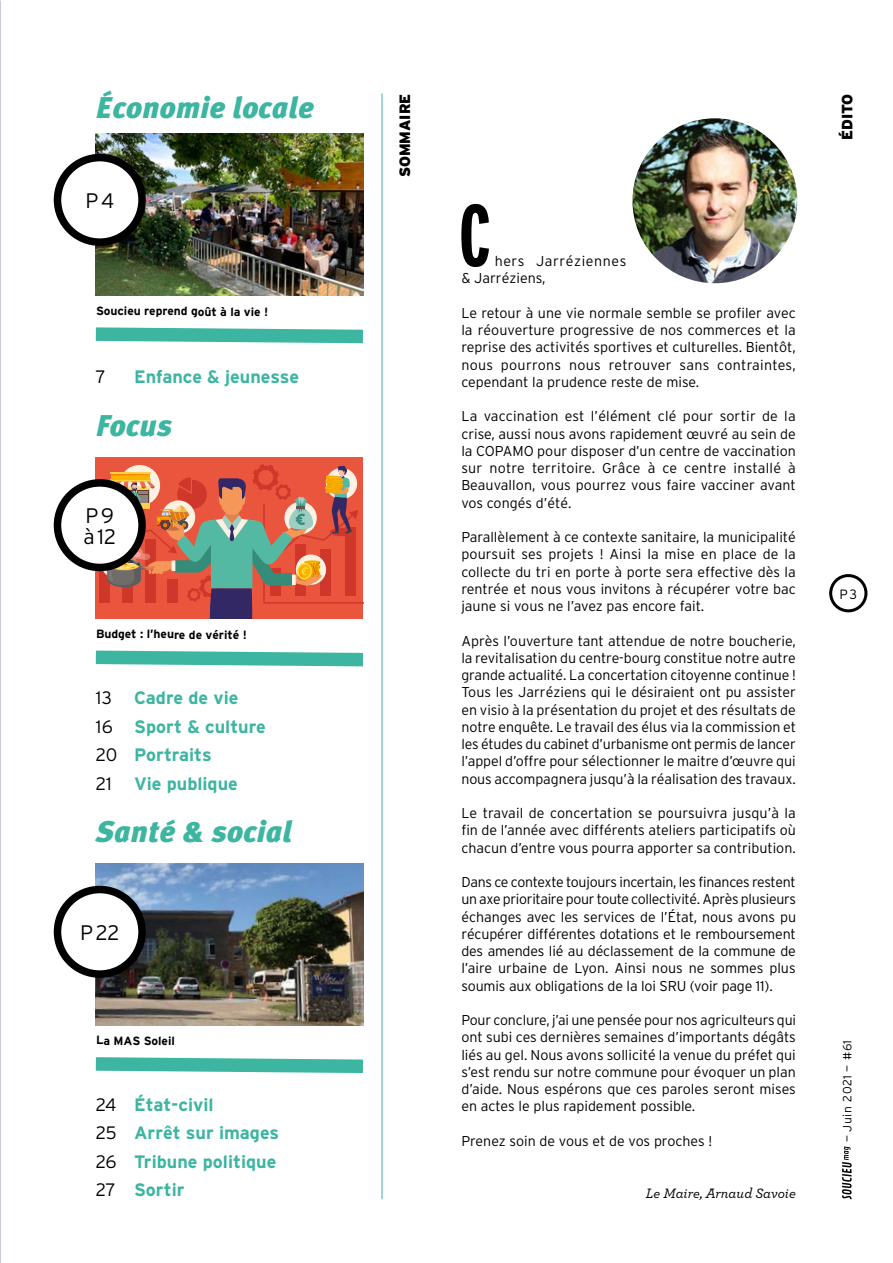
<style>
.page{position:relative;width:893px;height:1263px;background:#fff}
.page>*{position:absolute;margin:0;border:0;box-sizing:border-box;transform-origin:0 0}
.t1{font:700 87.45px "Interstate Compressed";color:#000}
.t2{font:italic 900 30px "Meta Plus";letter-spacing:.01em;color:#3cb5a1}
.t3{font:300 21px/21px "Interstate";letter-spacing:.125em;color:#000}
.t4{font:700 18px/28.5px "Interstate";color:#3cb5a1}
.t5{font:300 18px "Interstate";color:#000}
.t6{font:900 15px "Interstate";color:#000}
.t7{font:300 14.25px/17.2px "Interstate";color:#000;text-align:justify}
.t8{font:300 14.25px/17.2px "Interstate";letter-spacing:.04em;color:#000}
.t9{font:italic 500 14.25px "Archer";color:#000}
.t10{font:300 13.5px "Interstate";color:#000}
.t11{font:700 12px "Interstate";letter-spacing:-.01em;color:#000}
.t12{font:300 12px "Interstate";letter-spacing:.06em;color:#000}
.s1{font-weight:300;color:#000}
</style>
<div class="page">
<img style="left:632px;top:118px;width:165px;height:165px;border-radius:82px">
<div style="left:96px;top:457px;width:267px;height:162px;background:#ea553e"></div>
<div style="left:100px;top:520px;width:10px;height:82px;background:#d0372b"></div>
<svg style="left:106px;top:464px;width:257px;height:155px"></svg>
<div style="left:57px;top:483px;width:85px;height:84px;background:#fff;border-radius:50%"></div>
<div style="left:54px;top:479px;width:92px;height:92px;border:8px solid #000;border-radius:50%"></div>
<svg style="left:95px;top:650px;width:268px;height:17px"></svg>
<img style="left:96px;top:134px;width:267px;height:162px">
<div style="left:57px;top:158px;width:85px;height:84px;background:#fff;border-radius:50%"></div>
<div style="left:54px;top:154px;width:92px;height:92px;border:8px solid #000;border-radius:50%"></div>
<svg style="left:95px;top:327px;width:268px;height:17px"></svg>
<img style="left:96px;top:864px;width:267px;height:161px">
<div style="left:57px;top:889px;width:85px;height:85px;background:#fff;border-radius:50%"></div>
<div style="left:54px;top:886px;width:92px;height:92px;border:8px solid #000;border-radius:50%"></div>
<svg style="left:95px;top:1057px;width:268px;height:16px"></svg>
<hr style="left:382px;top:94px;width:1px;height:1105px;background:#3cb5a1">
<svg style="left:842px;top:1146px;width:10px;height:53px"></svg>
<div style="left:829px;top:574px;width:38px;height:38px;border:3px solid #000;border-radius:50%"></div>
<h2 class="t2" style="left:96px;top:90px;width:220px">Économie locale</h2>
<h3 class="t3" style="left:85px;top:190px;width:30px">P4</h3>
<p class="t11" style="left:96px;top:304px;width:174px">Soucieu reprend goût à la vie !</p>
<p class="t5" style="left:96px;top:367px;width:12px">7</p>
<p class="t4" style="left:134px;top:362px;width:166px">Enfance &amp; jeunesse</p>
<h2 class="t2" style="left:96px;top:408px;width:77px">Focus</h2>
<h3 class="t3" style="left:84px;top:504px;width:34px">P9 à12</h3>
<p class="t11" style="left:96px;top:627px;width:152px">Budget : l’heure de vérité !</p>
<p class="t4" style="left:96px;top:683px;width:171px"><span class="s1">13</span> Cadre de vie<br><span class="s1">16</span> Sport &amp; culture<br><span class="s1">20</span> Portraits<br><span class="s1">21</span> Vie publique</p>
<h2 class="t2" style="left:96px;top:814px;width:198px">Santé &amp; social</h2>
<h3 class="t3" style="left:80px;top:921px;width:41px">P22</h3>
<p class="t11" style="left:96px;top:1034px;width:80px">La MAS Soleil</p>
<p class="t4" style="left:96px;top:1090px;width:185px"><span class="s1">24</span> État-civil<br><span class="s1">25</span> Arrêt sur images<br><span class="s1">26</span> Tribune politique<br><span class="s1">27</span> Sortir</p>
<p class="t6" style="left:396px;top:177px;width:85px;rotate:-90deg">SOMMAIRE</p>
<h1 class="t1" style="left:459px;top:187px;width:34px">C</h1>
<p class="t8" style="left:461px;top:252px;width:167px;text-indent:33px">hers Jarréziennes &amp; Jarréziens,</p>
<p class="t7" style="left:461px;top:304px;width:336px">Le retour à une vie normale semble se profiler avec la réouverture progressive de nos commerces et la reprise des activités sportives et culturelles. Bientôt, nous pourrons nous retrouver sans contraintes, cependant la prudence reste de mise.</p>
<p class="t7" style="left:461px;top:408px;width:336px">La vaccination est l’élément clé pour sortir de la crise, aussi nous avons rapidement œuvré au sein de la COPAMO pour disposer d’un centre de vaccination sur notre territoire. Grâce à ce centre installé à Beauvallon, vous pourrez vous faire vacciner avant vos congés d’été.</p>
<p class="t7" style="left:461px;top:528px;width:336px">Parallèlement à ce contexte sanitaire, la municipalité poursuit ses projets ! Ainsi la mise en place de la collecte du tri en porte à porte sera effective dès la rentrée et nous vous invitons à récupérer votre bac jaune si vous ne l’avez pas encore fait.</p>
<p class="t7" style="left:461px;top:632px;width:336px">Après l’ouverture tant attendue de notre boucherie, la revitalisation du centre-bourg constitue notre autre grande actualité. La concertation citoyenne continue !<br>Tous les Jarréziens qui le désiraient ont pu assister en visio à la présentation du projet et des résultats de notre enquête. Le travail des élus via la commission et les études du cabinet d’urbanisme ont permis de lancer l’appel d’offre pour sélectionner le maitre d’œuvre qui nous accompagnera jusqu’à la réalisation des travaux.</p>
<p class="t7" style="left:461px;top:804px;width:336px">Le travail de concertation se poursuivra jusqu’à la fin de l’année avec différents ateliers participatifs où chacun d’entre vous pourra apporter sa contribution.</p>
<p class="t7" style="left:461px;top:873px;width:336px">Dans ce contexte toujours incertain, les finances restent un axe prioritaire pour toute collectivité. Après plusieurs échanges avec les services de l’État, nous avons pu récupérer différentes dotations et le remboursement des amendes lié au déclassement de la commune de l’aire urbaine de Lyon. Ainsi nous ne sommes plus soumis aux obligations de la loi SRU (voir page 11).</p>
<p class="t7" style="left:461px;top:1011px;width:336px">Pour conclure, j’ai une pensée pour nos agriculteurs qui ont subi ces dernières semaines d’importants dégâts liés au gel. Nous avons sollicité la venue du préfet qui s’est rendu sur notre commune pour évoquer un plan d’aide. Nous espérons que ces paroles seront mises en actes le plus rapidement possible.</p>
<p class="t7" style="left:461px;top:1132px;width:252px">Prenez soin de vous et de vos proches !</p>
<p class="t9" style="left:646px;top:1182px;width:152px">Le Maire, Arnaud Savoie</p>
<p class="t6" style="left:839px;top:140px;width:48px;rotate:-90deg">ÉDITO</p>
<p class="t10" style="left:839px;top:586px;width:19px">P3</p>
<p class="t12" style="left:841px;top:1142px;width:103px;rotate:-90deg">— Juin 2021 — #61</p>
</div>
